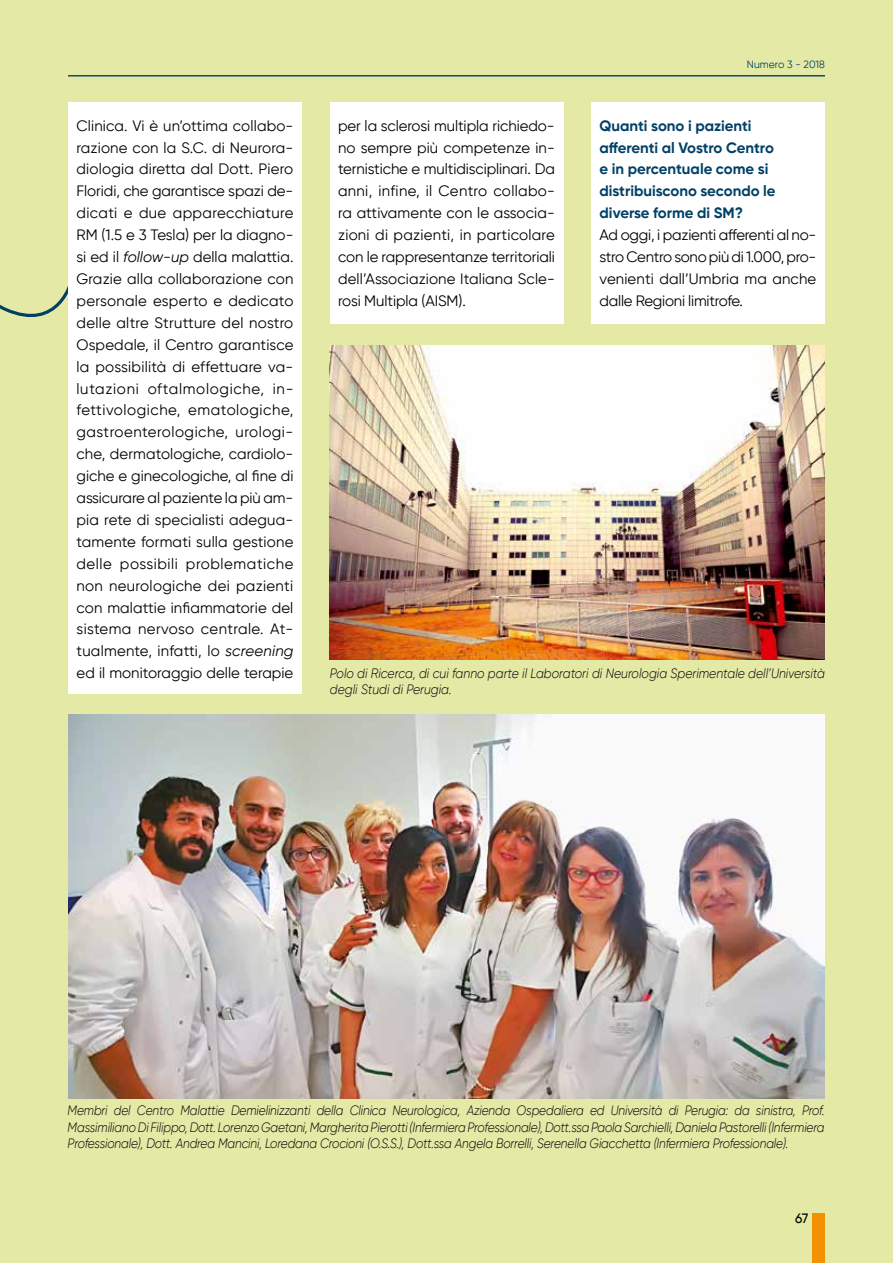
<style>
.page{position:relative;width:893px;height:1263px;background:#e4eaa6}
.page>*{position:absolute;margin:0;border:0;box-sizing:border-box;transform-origin:0 0}
.t1{font:15px/21.9px "Gilroy";color:#000;text-align:justify}
.t2{font:700 15px/21.9px "Gilroy";color:#004067}
.t3{font:italic 300 13.5px/16.5px "Gilroy";color:#000;text-align:justify;scale:.88 1}
.t4{font:italic 300 13.5px/16.5px "Gilroy";color:#000;scale:.9 1}
.t5{font:500 13.5px "Gilroy";color:#000}
.t6{font:10.5px "Gilroy";color:#004067}
.s1{font-style:italic}
</style>
<div class="page">
<hr style="left:68px;top:75px;width:757px;height:1px;background:#004067">
<div style="left:812px;top:1214px;width:13px;height:49px;background:#f39100"></div>
<div style="left:330px;top:102px;width:233px;height:221px;background:#fff"></div>
<div style="left:591px;top:102px;width:234px;height:221px;background:#fff"></div>
<svg style="left:0;top:286px;width:68px;height:31px"></svg>
<div style="left:68px;top:102px;width:234px;height:592px;background:#fff"></div>
<img style="left:330px;top:346px;width:495px;height:313px">
<img style="left:68px;top:715px;width:757px;height:383px">
<p class="t1" style="left:77px;top:114px;width:218px">Clinica. Vi è un’ottima collabo&shy;razione con la S.C. di Neurora&shy;diologia diretta dal Dott. Piero Floridi, che garantisce spazi de&shy;dicati e due apparecchiature RM (1.5 e 3 Tesla) per la diagno&shy;si ed il <span class="s1">follow-up</span> della malattia.<br>Grazie alla collaborazione con personale esperto e dedicato delle altre Strutture del nostro Ospedale, il Centro garantisce la possibilità di effettuare va&shy;lutazioni oftalmologiche, in&shy;fettivologiche, ematologiche, gastroenterologiche, urologi&shy;che, dermatologiche, cardiolo&shy;giche e ginecologiche, al fine di assicurare al paziente la più am&shy;pia rete di specialisti adegua&shy;tamente formati sulla gestione delle possibili problematiche non neurologiche dei pazienti con malattie infiammatorie del sistema nervoso centrale. At&shy;tualmente, infatti, lo <span class="s1">screening </span>ed il monitoraggio delle terapie</p>
<p class="t6" style="left:747px;top:58px;width:80px">Numero 3 - 2018</p>
<p class="t1" style="left:338px;top:114px;width:218px">per la sclerosi multipla richiedo&shy;no sempre più competenze in&shy;ternistiche e multidisciplinari. Da anni, infine, il Centro collabo&shy;ra attivamente con le associa&shy;zioni di pazienti, in particolare con le rappresentanze territoriali dell’Associazione Italiana Scle&shy;rosi Multipla (AISM).</p>
<p class="t2" style="left:600px;top:114px;width:178px">Quanti sono i pazienti afferenti al Vostro Centro e in percentuale come si distribuiscono secondo le diverse forme di SM?</p>
<p class="t1" style="left:600px;top:224px;width:218px">Ad oggi, i pazienti afferenti al no&shy;stro Centro sono più di 1.000, pro&shy;venienti dall’Umbria ma anche dalle Regioni limitrofe.</p>
<p class="t4" style="left:330px;top:664px;width:552px">Polo di Ricerca, di cui fanno parte il Laboratori di Neurologia Sperimentale dell’Università degli Studi di Perugia.</p>
<p class="t3" style="left:68px;top:1102px;width:862px">Membri del Centro Malattie Demielinizzanti della Clinica Neurologica, Azienda Ospedaliera ed Università di Perugia: da sinistra, Prof.<br>Massimiliano Di Filippo, Dott. Lorenzo Gaetani, Margherita Pierotti (Infermiera Professionale), Dott.ssa Paola Sarchielli, Daniela Pastorelli (Infermiera Professionale), Dott. Andrea Mancini, Loredana Crocioni (O.S.S.), Dott.ssa Angela Borrelli, Serenella Giacchetta (Infermiera Professionale).</p>
<p class="t5" style="left:795px;top:1210px;width:15px">67</p>
</div>
